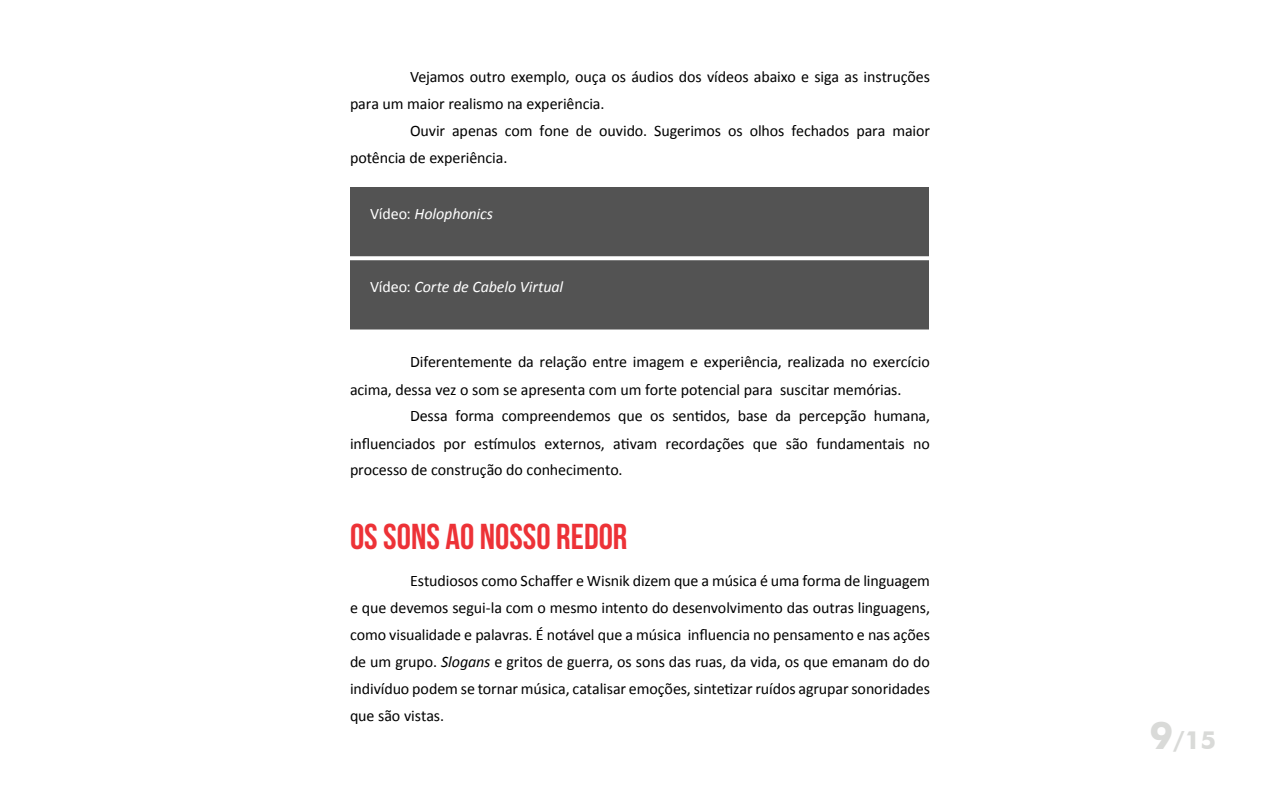
<style>
.page{position:relative;width:1280px;height:800px;background:#fff}
.page>*{position:absolute;margin:0;border:0;box-sizing:border-box;transform-origin:0 0}
.t1{font:36px "Bebas Neue";color:#ed3237}
.t2{font:700 25px "Futura BT";color:#d9dad8}
.t3{font:16px/27px "Calibri";letter-spacing:-.005em;color:#000}
.t4{font:italic 16px "Calibri";letter-spacing:-.005em;color:#fff}
.s1{font-style:normal}
.s2{font-style:italic}
.s3{font-size:38px}
</style>
<div class="page">
<div style="left:350px;top:187px;width:579px;height:143px;background:#535353"></div>
<p class="t3" style="left:350px;top:63px;width:581px;text-indent:60px">Vejamos outro exemplo, ouça os áudios dos vídeos abaixo e siga as instruções para um maior realismo na experiência.</p>
<p class="t3" style="left:350px;top:117px;width:582px;text-indent:60px">Ouvir apenas com fone de ouvido. Sugerimos os olhos fechados para maior potência de experiência.</p>
<p class="t4" style="left:370px;top:203px;width:125px"><span class="s1">Vídeo:</span> Holophonics</p>
<p class="t4" style="left:370px;top:276px;width:195px"><span class="s1">Vídeo:</span> Corte de Cabelo Virtual</p>
<p class="t3" style="left:350px;top:349px;width:581px;text-indent:60px">Diferentemente da relação entre imagem e experiência, realizada no exercício acima, dessa vez o som se apresenta com um forte potencial para suscitar memórias.</p>
<p class="t3" style="left:350px;top:403px;width:582px;text-align:justify;text-indent:60px">Dessa forma compreendemos que os sentidos, base da percepção humana, influenciados por estímulos externos, ativam recordações que são fundamentais no processo de construção do conhecimento.</p>
<h1 class="t1" style="left:350px;top:517px;width:279px">OS SONS AO NOSSO REDOR</h1>
<p class="t3" style="left:350px;top:567px;width:582px;text-align:justify;text-indent:60px">Estudiosos como Schaffer e Wisnik dizem que a música é uma forma de linguagem e que devemos segui-la com o mesmo intento do desenvolvimento das outras linguagens, como visualidade e palavras. É notável que a música influencia no pensamento e nas ações de um grupo. <span class="s2">Slogans</span> e gritos de guerra, os sons das ruas, da vida, os que emanam do do indivíduo podem se tornar música, catalisar emoções, sintetizar ruídos agrupar sonoridades que são vistas.</p>
<h2 class="t2" style="left:1150px;top:725px;width:68px"><span class="s3">9</span>/15</h2>
</div>
